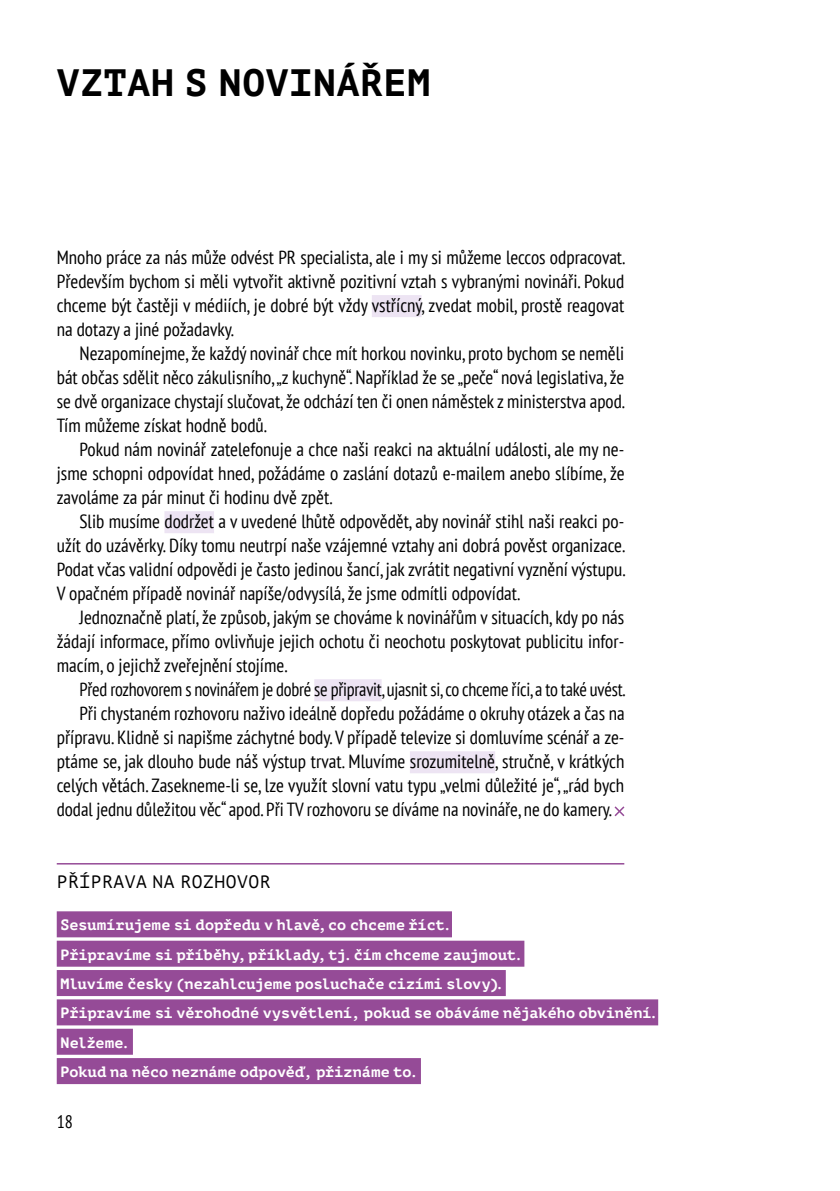
<style>
.page{position:relative;width:840px;height:1191px;background:#fff}
.page>*{position:absolute;margin:0;border:0;box-sizing:border-box;transform-origin:0 0}
.t1{font:700 38px "PT Mono";letter-spacing:.02em;color:#000}
.t2{font:condensed 19px/24px "PT Sans";color:#000;text-align:justify}
.t3{font:condensed 19px "PT Sans";color:#000;scale:.96 1}
.t4{font:18px "PT Mono";letter-spacing:.03em;color:#000}
.t5{font:condensed 18px "PT Sans";color:#000}
.t6{font:700 15px/29.4px "PT Mono";letter-spacing:.005em;color:#fff}
</style>
<div class="page">
<div style="left:57px;top:911px;width:394px;height:26px;background:#954b97"></div>
<div style="left:57px;top:940px;width:467px;height:26px;background:#954b97"></div>
<div style="left:57px;top:970px;width:448px;height:26px;background:#954b97"></div>
<div style="left:57px;top:999px;width:600px;height:26px;background:#954b97"></div>
<div style="left:57px;top:1028px;width:76px;height:26px;background:#954b97"></div>
<div style="left:57px;top:1058px;width:363px;height:26px;background:#954b97"></div>
<div style="left:371px;top:295px;width:50px;height:22px;background:#ede4f3"></div>
<div style="left:164px;top:511px;width:50px;height:22px;background:#ede4f3"></div>
<div style="left:314px;top:679px;width:67px;height:22px;background:#ede4f3"></div>
<div style="left:409px;top:751px;width:86px;height:22px;background:#ede4f3"></div>
<svg style="left:614px;top:806px;width:11px;height:11px"></svg>
<hr style="left:57px;top:863px;width:567px;height:1px;background:#954b97">
<h1 class="t1" style="left:57px;top:60px;width:375px">VZTAH S NOVINÁŘEM</h1>
<p class="t2" style="left:57px;top:245px;width:570px">Mnoho práce za nás může odvést PR specialista, ale i my si můžeme leccos odpracovat.<br>Především bychom si měli vytvořit aktivně pozitivní vztah s vybranými novináři. Pokud chceme být častěji v médiích, je dobré být vždy vstřícný, zvedat mobil, prostě reagovat na dotazy a jiné požadavky.</p>
<p class="t2" style="left:57px;top:341px;width:569px;text-indent:23px">Nezapomínejme, že každý novinář chce mít horkou novinku, proto bychom se neměli bát občas sdělit něco zákulisního, „z kuchyně“. Například že se „peče“ nová legislativa, že se dvě organizace chystají slučovat, že odchází ten či onen náměstek z ministerstva apod.<br>Tím můžeme získat hodně bodů.</p>
<p class="t2" style="left:57px;top:437px;width:569px;text-indent:23px">Pokud nám novinář zatelefonuje a chce naši reakci na aktuální události, ale my ne&shy;jsme schopni odpovídat hned, požádáme o zaslání dotazů e-mailem anebo slíbíme, že zavoláme za pár minut či hodinu dvě zpět.</p>
<p class="t2" style="left:57px;top:509px;width:570px;text-indent:23px">Slib musíme dodržet a v uvedené lhůtě odpovědět, aby novinář stihl naši reakci po&shy;užít do uzávěrky. Díky tomu neutrpí naše vzájemné vztahy ani dobrá pověst organizace.<br>Podat včas validní odpovědi je často jedinou šancí, jak zvrátit negativní vyznění výstupu.<br>V opačném případě novinář napíše/odvysílá, že jsme odmítli odpovídat.</p>
<p class="t2" style="left:57px;top:605px;width:568px;text-indent:23px">Jednoznačně platí, že způsob, jakým se chováme k novinářům v situacích, kdy po nás žádají informace, přímo ovlivňuje jejich ochotu či neochotu poskytovat publicitu infor&shy;macím, o jejichž zveřejnění stojíme.</p>
<p class="t3" style="left:79px;top:677px;width:570px">Před rozhovorem s novinářem je dobré se připravit, ujasnit si, co chceme říci, a to také uvést.</p>
<p class="t2" style="left:79px;top:701px;width:546px">Při chystaném rozhovoru naživo ideálně dopředu požádáme o okruhy otázek a čas na</p>
<p class="t2" style="left:57px;top:725px;width:569px">přípravu. Klidně si napišme záchytné body. V případě televize si domluvíme scénář a ze-</p>
<p class="t2" style="left:57px;top:749px;width:569px">ptáme se, jak dlouho bude náš výstup trvat. Mluvíme srozumitelně, stručně, v krátkých</p>
<p class="t2" style="left:57px;top:773px;width:568px">celých větách. Zasekneme-li se, lze využít slovní vatu typu „velmi důležité je“, „rád bych</p>
<p class="t2" style="left:57px;top:797px;width:556px">dodal jednu důležitou věc“ apod. Při TV rozhovoru se díváme na novináře, ne do kamery.</p>
<p class="t4" style="left:57px;top:872px;width:213px">P ŘÍPRAVA NA ROZHOVOR</p>
<p class="t6" style="left:60px;top:910px;width:599px">Sesumírujeme si dopředu v hlavě, co chceme říct.<br>Připravíme si příběhy, příklady, tj.čím chceme zaujmout.<br>Mluvíme česky (nezahlcujeme posluchače cizími slovy).<br>Připravíme si věrohodné vysvětlení, pokud se obáváme nějakého obvinění.<br>Nelžeme.<br>Pokud na něco neznáme odpověď, přiznáme to.</p>
<p class="t5" style="left:57px;top:1110px;width:18px">18</p>
</div>
